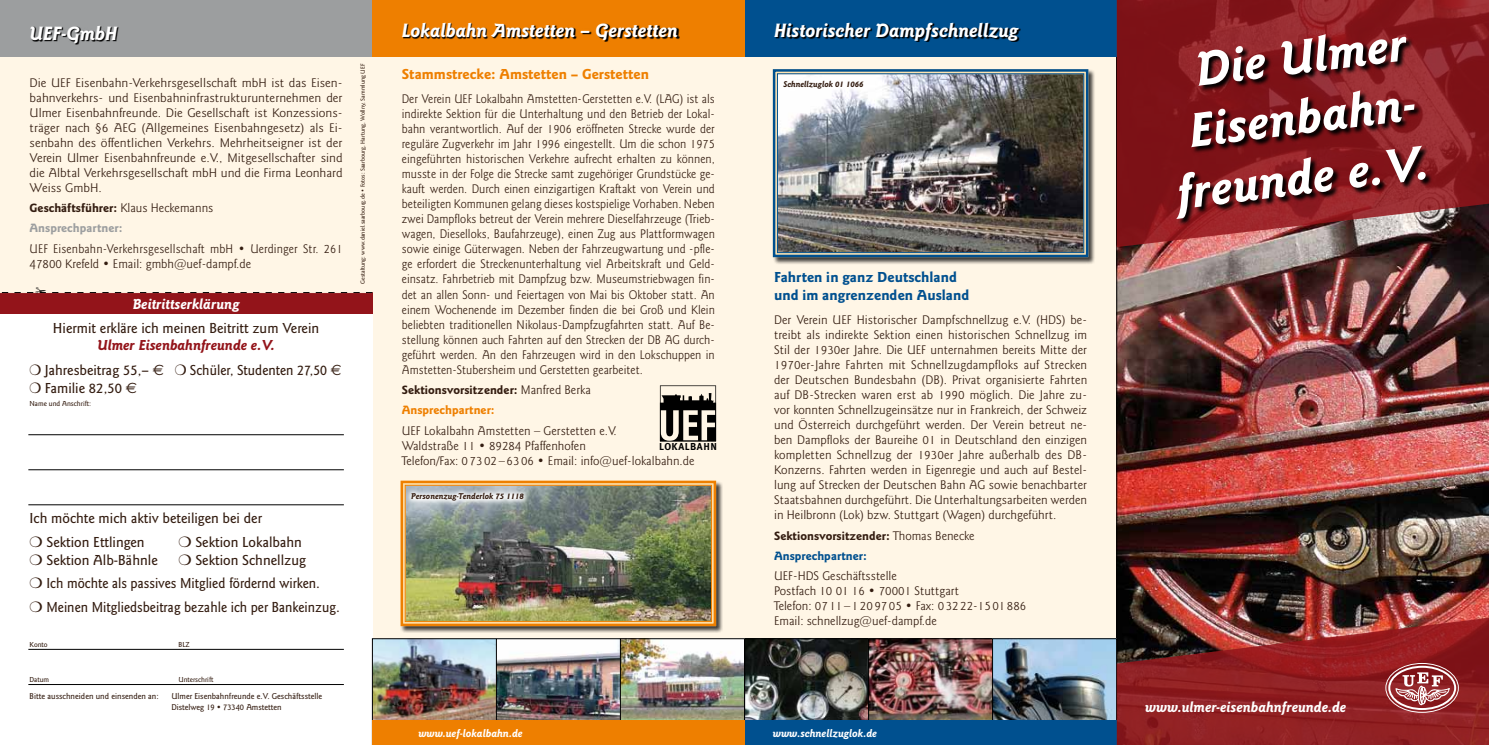
<style>
.page{position:relative;width:1489px;height:745px;background:#fff}
.page>*{position:absolute;margin:0;border:0;box-sizing:border-box;transform-origin:0 0}
.t1{font:italic 700 50px/60px "Goudy Sans Std";color:#fff;text-align:center}
.t2{font:italic 700 20px "Goudy Sans Std";color:#fff}
.t3{font:500 15px/23.4px "Goudy Sans Std";color:#331c10}
.t4{font:700 15px/18px "Goudy Sans Std";color:#00508f}
.t5{font:italic 700 15px "Goudy Sans Std";color:#fff}
.t6{font:700 15px "Goudy Sans Std";color:#ee7f00}
.t7{font:300 12.5px/15px "Goudy Sans IT Cby BT";color:#331c10;text-align:justify;scale:.95 1}
.t8{font:300 12.5px/15px "Goudy Sans IT Cby BT";color:#331c10}
.t9{font:300 12.5px/15px "Goudy Sans IT Cby BT";color:#331c10;text-align:justify;scale:1.05 1}
.t10{font:700 12.5px/20.2px "Goudy Sans Std";color:#331c10}
.t11{font:300 12.5px/15px "Goudy Sans IT Cby BT";color:#331c10;scale:.96 1}
.t12{font:italic 700 11.25px "Goudy Sans Std";color:#fff}
.t13{font:10.12px "Meta Plus Bold Caps";letter-spacing:.05em;color:#000}
.t14{font:500 8.75px/11.2px "Goudy Sans Std";color:#331c10}
.t15{font:italic 700 8.75px "Goudy Sans Std";color:#331c10}
.t16{font:500 7.5px "Goudy Sans Std";color:#331c10}
.t17{font:500 6.25px "Goudy Sans Std";color:#331c10}
.s1{font-family:"Goudy Sans IT Cby BT";font-weight:300}
.s2{color:#9c9e9f}
.s3{font-weight:700;font-style:italic;color:#93141a}
.s4{font-family:"Euro Sans";font-weight:400}
.s5{color:#ee7f00}
.s6{color:#00508f}
</style>
<div class="page">
<div style="left:0;top:57px;width:1488px;height:687px;background:#fff6e6"></div>
<div style="left:0;top:312px;width:372px;height:432px;background:#fff"></div>
<div style="left:0;top:292px;width:372px;height:21px;background:#93141a"></div>
<hr style="left:28px;top:504px;width:316px;height:1px;background:#000">
<hr style="left:28px;top:469px;width:316px;height:1px;background:#000">
<hr style="left:28px;top:434px;width:316px;height:1px;background:#000">
<hr style="left:28px;top:683px;width:316px;height:1px;background:#000">
<hr style="left:28px;top:648px;width:316px;height:1px;background:#000">
<div style="left:772px;top:69px;width:323px;height:195px;background:#000;opacity:.75"></div>
<img style="left:772px;top:69px;width:317px;height:189px">
<div style="left:777px;top:73px;width:307px;height:180px;border:1px solid #00508f"></div>
<div style="left:775px;top:73px;width:93px;height:21px;background:#fff"></div>
<div style="left:400px;top:480px;width:323px;height:153px;background:#000;opacity:.75"></div>
<img style="left:400px;top:480px;width:317px;height:147px">
<div style="left:405px;top:484px;width:307px;height:137px;border:1px solid #ee7f00"></div>
<svg style="left:404px;top:485px;width:125px;height:21px;background:#c9cac8"></svg>
<svg style="left:660px;top:385px;width:56px;height:56px"></svg>
<img style="left:372px;top:638px;width:744px;height:81px">
<div style="left:0;top:0;width:372px;height:57px;background:#9c9e9f"></div>
<div style="left:733px;top:0;width:383px;height:57px;background:#00508f"></div>
<div style="left:744px;top:719px;width:372px;height:25px;background:#00508f"></div>
<div style="left:372px;top:0;width:372px;height:57px;background:#ee7f00"></div>
<div style="left:372px;top:719px;width:372px;height:25px;background:#ee7f00"></div>
<svg style="left:31px;top:26px;width:88px;height:19px"></svg>
<svg style="left:775px;top:23px;width:245px;height:19px"></svg>
<img style="left:1116px;top:0;width:372px;height:744px">
<svg style="left:1175px;top:34px;width:256px;height:192px;background:#711a1e"></svg>
<svg style="left:1385px;top:662px;width:73px;height:50px;background:#ab5c5f"></svg>
<svg style="left:403px;top:23px;width:276px;height:19px"></svg>
<svg style="left:0;top:292px;width:372px;height:1px"></svg>
<h2 class="t2" style="left:30px;top:21px;width:89px">UEF-GmbH</h2>
<p class="t9" style="left:30px;top:75px;width:299px">Die UEF Eisenbahn-Verkehrsgesellschaft mbH ist das Eisen&shy;bahnverkehrs- und Eisenbahninfrastrukturunternehmen der Ulmer Eisenbahnfreunde. Die Gesellschaft ist Konzessions&shy;träger nach §6 AEG (Allgemeines Eisenbahngesetz) als Ei&shy;senbahn des öffentlichen Verkehrs. Mehrheitseigner ist der Verein Ulmer Eisenbahnfreunde e.V., Mitgesellschafter sind die Albtal Verkehrsgesellschaft mbH und die Firma Leonhard Weiss GmbH.</p>
<p class="t10" style="left:30px;top:198px;width:185px">Geschäftsführer: <span class="s1">Klaus Heckemanns<br></span><span class="s2">Ansprechpartner:</span></p>
<p class="t11" style="left:30px;top:241px;width:327px">UEF Eisenbahn-Verkehrsgesellschaft mbH • Uerdinger Str. 261<br>47800 Krefeld • Email: gmbh@uef-dampf.de</p>
<p class="t5" style="left:133px;top:295px;width:108px">Beitrittserklärung</p>
<p class="t3" style="left:53px;top:316px;width:268px">Hiermit erkläre ich meinen Beitritt zum Verein</p>
<p class="t3" style="left:30px;top:333px;width:313px;line-height:24.6px;text-align:center"><span class="s3">Ulmer Eisenbahnfreunde e.V.<br></span>❍ Jahresbeitrag 55,– <span class="s4">€</span> ❍ Schüler, Studenten 27,50 <span class="s4">€</span></p>
<p class="t3" style="left:30px;top:376px;width:109px">❍ Familie 82,50 <span class="s4">€</span></p>
<p class="t16" style="left:30px;top:399px;width:63px">Name und Anschrift:</p>
<p class="t17" style="left:359px;top:284px;width:221px;rotate:-90deg">Gestaltung: www.daniel.saarbourg.de • Fotos: Saarbourg, Hartung, Wollny, Sammlung UEF</p>
<p class="t3" style="left:30px;top:507px;width:234px">Ich möchte mich aktiv beteiligen bei der ❍ Sektion Ettlingen</p>
<p class="t3" style="left:178px;top:530px;width:125px">❍ Sektion Lokalbahn</p>
<p class="t3" style="left:30px;top:548px;width:312px;text-indent:149px">❍ Sektion Schnellzug<br>❍ Ich möchte als passives Mitglied fördernd wirken.<br>❍ Meinen Mitgliedsbeitrag bezahle ich per Bankeinzug.</p>
<p class="t16" style="left:30px;top:639px;width:20px">Konto</p>
<p class="t16" style="left:178px;top:639px;width:13px">BLZ</p>
<p class="t16" style="left:30px;top:675px;width:21px">Datum</p>
<p class="t16" style="left:178px;top:675px;width:37px">Unterschrift</p>
<p class="t14" style="left:30px;top:690px;width:131px">Bitte ausschneiden und einsenden an:</p>
<p class="t14" style="left:171px;top:690px;width:152px">Ulmer Eisenbahnfreunde e.V. Geschäftsstelle<br>Distelweg 19 • 73340 Amstetten</p>
<p class="t3" style="left:30px;top:548px;width:130px">❍ Sektion Alb-Bähnle</p>
<h2 class="t2" style="left:402px;top:18px;width:277px">Lokalbahn Amstetten – Gerstetten</h2>
<p class="t6" style="left:402px;top:66px;width:249px">Stammstrecke: Amstetten – Gerstetten</p>
<p class="t7" style="left:402px;top:92px;width:331px">Der Verein UEF Lokalbahn Amstetten-Gerstetten e.V. (LAG) ist als indirekte Sektion für die Unterhaltung und den Betrieb der Lokal&shy;bahn verantwortlich. Auf der 1906 eröffneten Strecke wurde der reguläre Zugverkehr im Jahr 1996 eingestellt. Um die schon 1975 eingeführten historischen Verkehre aufrecht erhalten zu können, musste in der Folge die Strecke samt zugehöriger Grundstücke ge&shy;kauft werden. Durch einen einzigartigen Kraftakt von Verein und beteiligten Kommunen gelang dieses kostspielige Vorhaben. Neben zwei Dampfloks betreut der Verein mehrere Dieselfahrzeuge (Trieb&shy;wagen, Dieselloks, Baufahrzeuge), einen Zug aus Plattformwagen sowie einige Güterwagen. Neben der Fahrzeugwartung und -pfle&shy;ge erfordert die Streckenunterhaltung viel Arbeitskraft und Geld&shy;einsatz. Fahrbetrieb mit Dampfzug bzw. Museumstriebwagen fin&shy;det an allen Sonn- und Feiertagen von Mai bis Oktober statt. An einem Wochenende im Dezember finden die bei Groß und Klein beliebten traditionellen Nikolaus-Dampfzugfahrten statt. Auf Be&shy;stellung können auch Fahrten auf den Strecken der DB AG durch&shy;geführt werden. An den Fahrzeugen wird in den Lokschuppen in Amstetten-Stubersheim und Gerstetten gearbeitet.</p>
<p class="t10" style="left:402px;top:379px;width:191px">Sektionsvorsitzender: <span class="s1">Manfred Berka<br></span><span class="s5">Ansprechpartner:</span></p>
<p class="t8" style="left:402px;top:422px;width:294px">UEF Lokalbahn Amstetten – Gerstetten e.V.<br>Waldstraße 11 • 89284 Pfaffenhofen<br>Telefon/Fax: 07302–6306 • Email: info@uef-lokalbahn.de</p>
<p class="t15" style="left:411px;top:491px;width:114px">Personenzug-Tenderlok 75 1118</p>
<p class="t13" style="left:659px;top:440px;width:59px">LOKALBAHN</p>
<p class="t12" style="left:418px;top:726px;width:106px">www.uef-lokalbahn.de</p>
<h2 class="t2" style="left:774px;top:18px;width:246px">Historischer Dampfschnellzug</h2>
<p class="t15" style="left:783px;top:79px;width:82px">Schnellzuglok 01 1066</p>
<p class="t4" style="left:774px;top:268px;width:197px">Fahrten in ganz Deutschland und im angrenzenden Ausland</p>
<p class="t8" style="left:774px;top:312px;width:315px;text-align:justify">Der Verein UEF Historischer Dampfschnellzug e.V. (HDS) be&shy;treibt als indirekte Sektion einen historischen Schnellzug im Stil der 1930er Jahre. Die UEF unternahmen bereits Mitte der 1970er-Jahre Fahrten mit Schnellzugdampfloks auf Strecken der Deutschen Bundesbahn (DB). Privat organisierte Fahrten auf DB-Strecken waren erst ab 1990 möglich. Die Jahre zu&shy;vor konnten Schnellzugeinsätze nur in Frankreich, der Schweiz und Österreich durchgeführt werden. Der Verein betreut ne&shy;ben Dampfloks der Baureihe 01 in Deutschland den einzigen kompletten Schnellzug der 1930er Jahre außerhalb des DB-Konzerns. Fahrten werden in Eigenregie und auch auf Bestel&shy;lung auf Strecken der Deutschen Bahn AG sowie benachbarter Staatsbahnen durchgeführt. Die Unterhaltungsarbeiten werden in Heilbronn (Lok) bzw. Stuttgart (Wagen) durchgeführt.</p>
<p class="t10" style="left:774px;top:525px;width:202px">Sektionsvorsitzender: <span class="s1">Thomas Benecke<br></span><span class="s6">Ansprechpartner:</span></p>
<p class="t8" style="left:774px;top:568px;width:254px">UEF-HDS Geschäftsstelle<br>Postfach 10 01 16 • 70001 Stuttgart<br>Telefon: 0711–1209705 • Fax: 03222-1501886<br>Email: schnellzug@uef-dampf.de</p>
<p class="t12" style="left:772px;top:726px;width:106px">www.schnellzuglok.de</p>
<h1 class="t1" style="left:1157px;top:44px;width:261px;rotate:-7deg">Die Ulmer<br>Eisenbahn&shy;freunde e.V.</h1>
<p class="t5" style="left:1144px;top:697px;width:203px">www.ulmer-eisenbahnfreunde.de</p>
</div>
